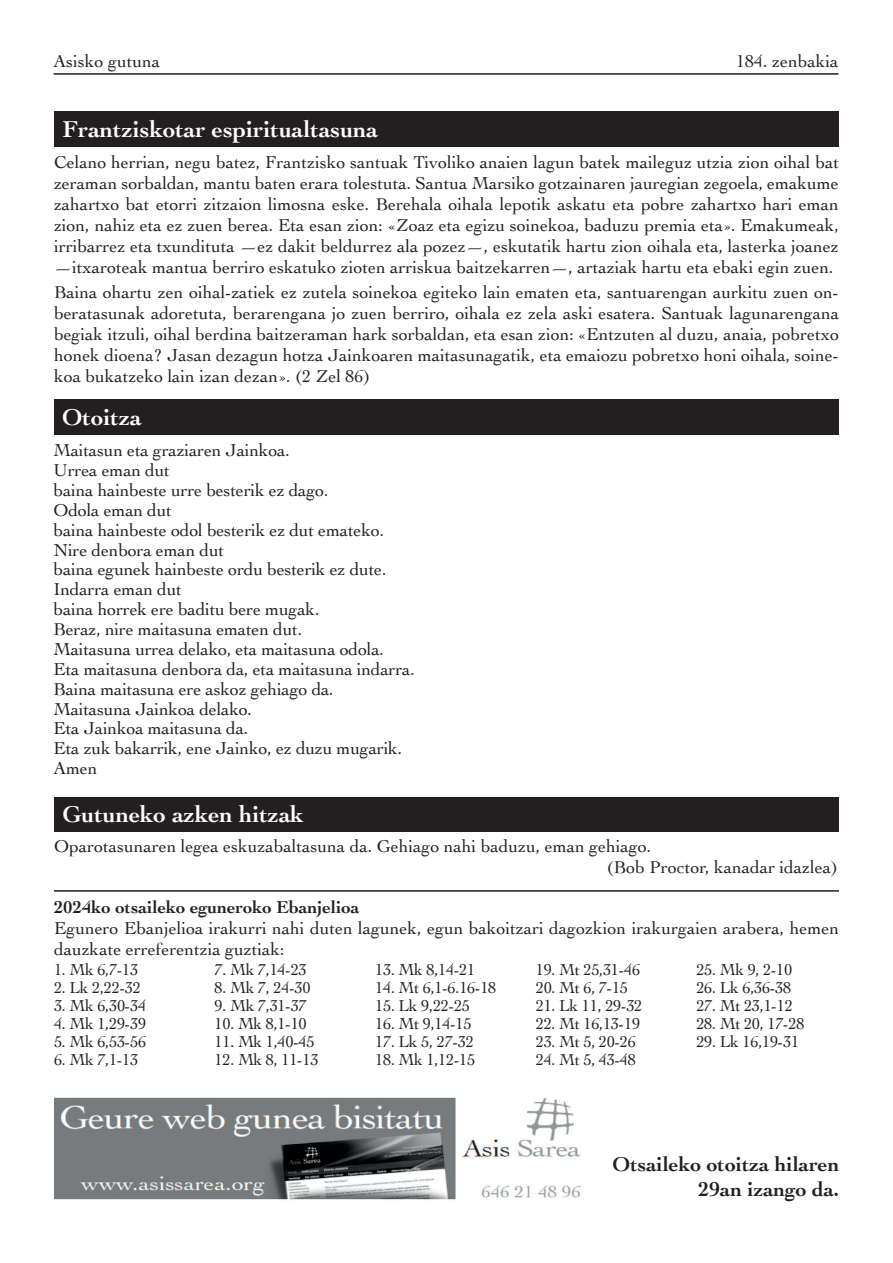
<style>
.page{position:relative;width:893px;height:1263px;background:#fff}
.page>*{position:absolute;margin:0;border:0;box-sizing:border-box;transform-origin:0 0}
.t1{font:700 24px "Cochin";color:#fff}
.t2{font:700 21px/25.2px "Cochin";color:#231f20;text-align:right}
.t3{font:18px/19.8px "Cochin";letter-spacing:-.01em;color:#231f20}
.t4{font:700 18px "Cochin";color:#231f20}
.t5{font:16.5px "Cochin";letter-spacing:-.02em;color:#231f20}
</style>
<div class="page">
<hr style="left:54px;top:73px;width:785px;height:2px;background:#231f20">
<div style="left:54px;top:111px;width:785px;height:36px;background:#231f20"></div>
<div style="left:54px;top:399px;width:785px;height:36px;background:#231f20"></div>
<div style="left:54px;top:797px;width:785px;height:34px;background:#231f20"></div>
<img style="left:54px;top:1097px;width:527px;height:103px">
<hr style="left:54px;top:890px;width:785px;height:2px;background:#231f20">
<p class="t3" style="left:54px;top:50px;width:108px">Asisko gutuna</p>
<h1 class="t1" style="left:63px;top:113px;width:317px">Frantziskotar espiritualtasuna</h1>
<p class="t3" style="left:736px;top:50px;width:104px">184. zenbakia</p>
<p class="t3" style="left:54px;top:151px;width:786px;line-height:21px;text-align:justify">Celano herrian, negu batez, Frantzisko santuak Tivoliko anaien lagun batek maileguz utzia zion oihal bat zeraman sorbaldan, mantu baten erara tolestuta. Santua Marsiko gotzainaren jauregian zegoela, emakume zahartxo bat etorri zitzaion limosna eske. Berehala oihala lepotik askatu eta pobre zahartxo hari eman zion, nahiz eta ez zuen berea. Eta esan zion: «Zoaz eta egizu soinekoa, baduzu premia eta». Emakumeak, irribarrez eta txundituta —ez dakit beldurrez ala pozez—, eskutatik hartu zion oihala eta, lasterka joanez —itxaroteak mantua berriro eskatuko zioten arriskua baitzekarren—, artaziak hartu eta ebaki egin zuen.</p>
<p class="t3" style="left:54px;top:281px;width:786px;line-height:21px;text-align:justify">Baina ohartu zen oihal-zatiek ez zutela soinekoa egiteko lain ematen eta, santuarengan aurkitu zuen on&shy;beratasunak adoretuta, berarengana jo zuen berriro, oihala ez zela aski esatera. Santuak lagunarengana begiak itzuli, oihal berdina baitzeraman hark sorbaldan, eta esan zion: «Entzuten al duzu, anaia, pobretxo honek dioena? Jasan dezagun hotza Jainkoaren maitasunagatik, eta emaiozu pobretxo honi oihala, soine&shy;koa bukatzeko lain izan dezan». (2 Zel 86)</p>
<h1 class="t1" style="left:62px;top:401px;width:81px">Otoitza</h1>
<p class="t3" style="left:54px;top:440px;width:363px">Maitasun eta graziaren Jainkoa.<br>Urrea eman dut<br>baina hainbeste urre besterik ez dago.<br>Odola eman dut<br>baina hainbeste odol besterik ez dut emateko.<br>Nire denbora eman dut<br>baina egunek hainbeste ordu besterik ez dute.<br>Indarra eman dut<br>baina horrek ere baditu bere mugak.<br>Beraz, nire maitasuna ematen dut.<br>Maitasuna urrea delako, eta maitasuna odola.<br>Eta maitasuna denbora da, eta maitasuna indarra.<br>Baina maitasuna ere askoz gehiago da.<br>Maitasuna Jainkoa delako.<br>Eta Jainkoa maitasuna da.<br>Eta zuk bakarrik, ene Jainko, ez duzu mugarik.<br>Amen</p>
<h1 class="t1" style="left:63px;top:798px;width:243px">Gutuneko azken hitzak</h1>
<p class="t3" style="left:607px;top:835px;width:233px;line-height:21px;text-indent:-553px">Oparotasunaren legea eskuzabaltasuna da. Gehiago nahi baduzu, eman gehiago.<br>(Bob Proctor, kanadar idazlea)</p>
<p class="t4" style="left:54px;top:895px;width:307px">2024ko otsaileko eguneroko Ebanjelioa</p>
<p class="t3" style="left:54px;top:917px;width:786px;line-height:21px">Egunero Ebanjelioa irakurri nahi duten lagunek, egun bakoitzari dagozkion irakurgaien arabera, hemen dauzkate erreferentzia guztiak:</p>
<p class="t5" style="left:54px;top:959px;width:86px">1. Mk 6,7-13</p>
<p class="t5" style="left:54px;top:977px;width:89px">2. Lk 2,22-32</p>
<p class="t5" style="left:54px;top:995px;width:94px">3. Mk 6,30-34</p>
<p class="t5" style="left:54px;top:1013px;width:94px">4. Mk 1,29-39</p>
<p class="t5" style="left:54px;top:1031px;width:94px">5. Mk 6,53-56</p>
<p class="t5" style="left:54px;top:1049px;width:86px">6. Mk 7,1-13</p>
<p class="t5" style="left:215px;top:959px;width:94px">7. Mk 7,14-23</p>
<p class="t5" style="left:215px;top:977px;width:98px">8. Mk 7, 24-30</p>
<p class="t5" style="left:215px;top:995px;width:94px">9. Mk 7,31-37</p>
<p class="t5" style="left:215px;top:1013px;width:94px">10. Mk 8,1-10</p>
<p class="t5" style="left:215px;top:1031px;width:102px">11. Mk 1,40-45</p>
<p class="t5" style="left:215px;top:1049px;width:105px">12. Mk 8, 11-13</p>
<p class="t5" style="left:375px;top:959px;width:102px">13. Mk 8,14-21</p>
<p class="t5" style="left:375px;top:977px;width:123px">14. Mt 6,1-6.16-18</p>
<p class="t5" style="left:375px;top:995px;width:97px">15. Lk 9,22-25</p>
<p class="t5" style="left:375px;top:1013px;width:98px">16. Mt 9,14-15</p>
<p class="t5" style="left:375px;top:1031px;width:100px">17. Lk 5, 27-32</p>
<p class="t5" style="left:375px;top:1049px;width:102px">18. Mk 1,12-15</p>
<p class="t5" style="left:696px;top:959px;width:98px">25. Mk 9, 2-10</p>
<p class="t5" style="left:696px;top:977px;width:97px">26. Lk 6,36-38</p>
<p class="t5" style="left:696px;top:995px;width:98px">27. Mt 23,1-12</p>
<p class="t5" style="left:696px;top:1013px;width:110px">28. Mt 20, 17-28</p>
<p class="t5" style="left:696px;top:1031px;width:104px">29. Lk 16,19-31</p>
<p class="t5" style="left:536px;top:959px;width:106px">19. Mt 25,31-46</p>
<p class="t5" style="left:536px;top:977px;width:94px">20. Mt 6, 7-15</p>
<p class="t5" style="left:536px;top:995px;width:108px">21. Lk 11, 29-32</p>
<p class="t5" style="left:536px;top:1013px;width:106px">22. Mt 16,13-19</p>
<p class="t5" style="left:536px;top:1031px;width:102px">23. Mt 5, 20-26</p>
<p class="t5" style="left:536px;top:1049px;width:102px">24. Mt 5, 43-48</p>
<p class="t2" style="left:613px;top:1150px;width:228px">Otsaileko otoitza hilaren<br>29an izango da.</p>
</div>
